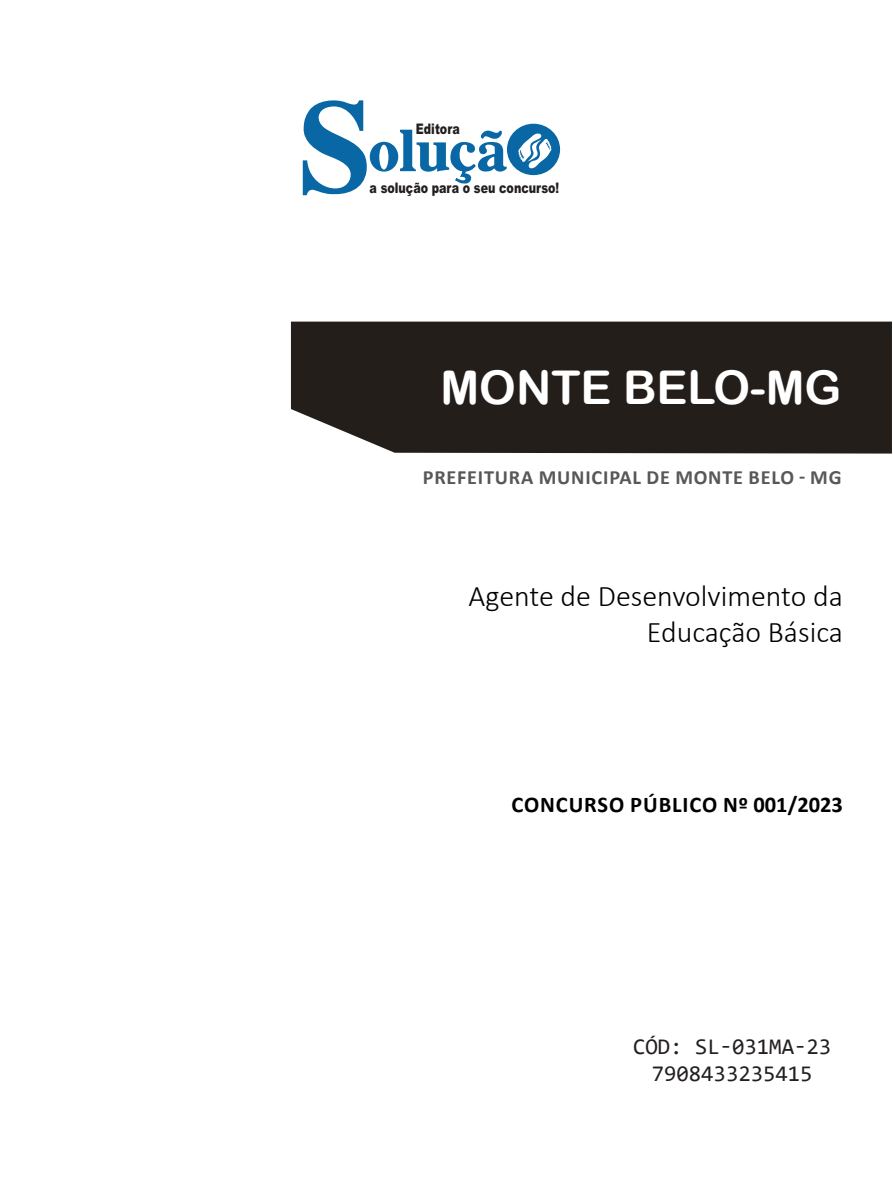
<style>
.page{position:relative;width:893px;height:1191px;background:#fff}
.page>*{position:absolute;margin:0;border:0;box-sizing:border-box;transform-origin:0 0}
.TÍTULO{font:46.5px "Arial Rounded MT Bold";color:#fff}
.Sub__Cargos{font:300 30px/36px "Calibri";color:#000;text-align:right}
.SKU_CÓD{font:22.5px "Consolas";color:#231f20}
.EDITAL{font:700 22.5px "Calibri";letter-spacing:.04em;color:#000}
.SUBTÍTULO{font:700 20.25px "Calibri";letter-spacing:.04em;color:#57585a}
.t1{font:900 14.55px "Arial";color:#231f20;scale:.76 1}
</style>
<div class="page">
<div style="left:291px;top:321px;width:601px;height:132px;background:#241e1b"></div>
<svg style="left:303px;top:100px;width:257px;height:96px"></svg>
<p class="t1" style="left:416px;top:118px;width:59px">Editora</p>
<p class="t1" style="left:370px;top:178px;width:251px">a solução para o seu concurso!</p>
<p class="TÍTULO" style="left:440px;top:360px;width:402px">MONTE BELO-MG</p>
<p class="SUBTÍTULO" style="left:423px;top:463px;width:420px">PREFEITURA MUNICIPAL DE MONTE BELO - MG</p>
<p class="Sub__Cargos" style="left:469px;top:578px;width:376px">Agente de Desenvolvimento da<br>Educação Básica</p>
<p class="EDITAL" style="left:511px;top:789px;width:333px">CONCURSO PÚBLICO Nº 001/2023</p>
<p class="SKU_CÓD" style="left:633px;top:1030px;width:199px">CÓD: SL-031MA-23</p>
<p class="SKU_CÓD" style="left:652px;top:1057px;width:162px">7908433235415</p>
</div>
